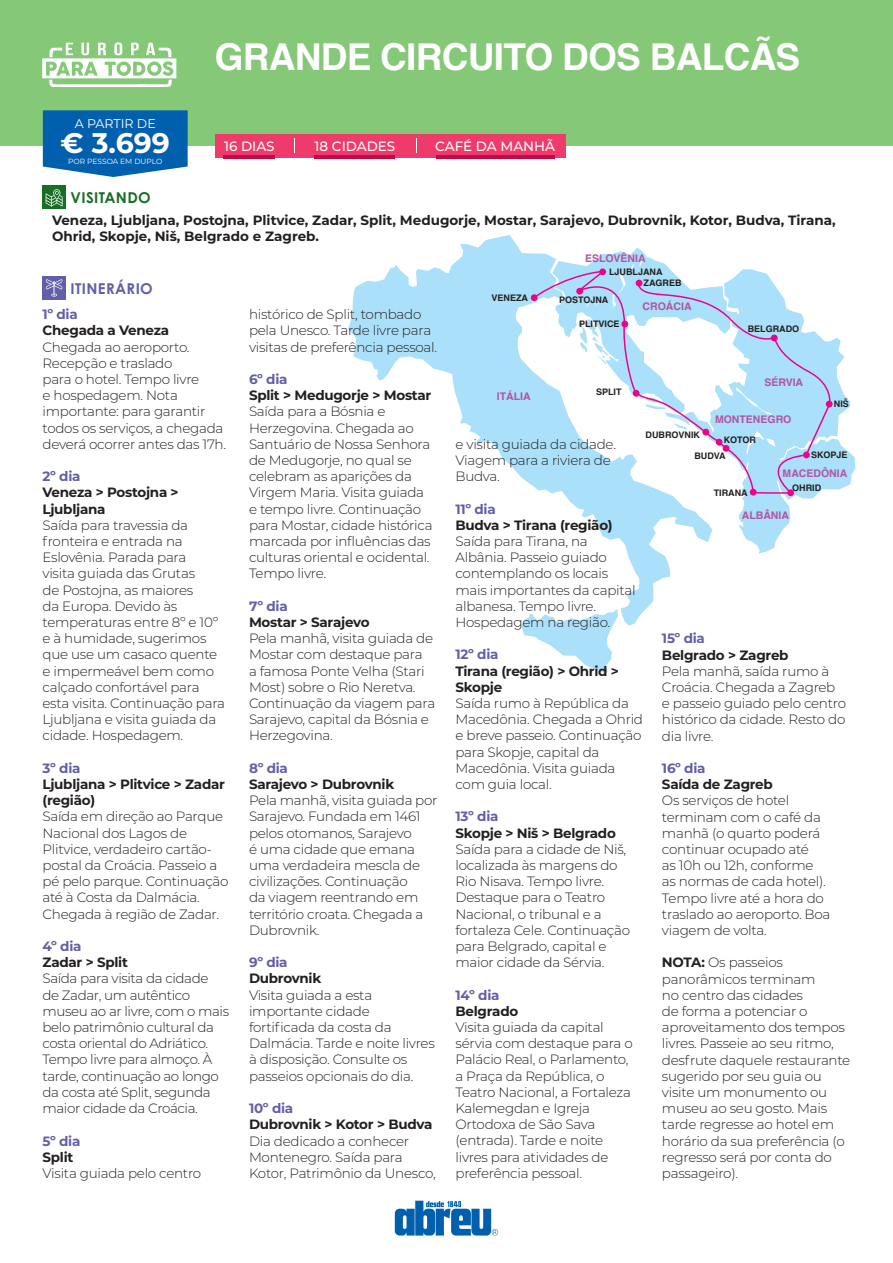
<style>
.page{position:relative;width:893px;height:1263px;background:#fff}
.page>*{position:absolute;margin:0;border:0;box-sizing:border-box;transform-origin:0 0}
.t1{font:700 37.05px "Helvetica";letter-spacing:-.02em;color:#fff}
.t2{font:700 28.35px "Montserrat";color:#fff}
.t3{font:700 15px "Century Gothic Std";letter-spacing:.025em;color:#625ea9}
.t4{font:700 15px "Century Gothic Std";letter-spacing:.025em;color:#196e26}
.t5{font:300 13.5px/16.2px "Montserrat";letter-spacing:-.02em;color:#231f20}
.t6{font:700 13.5px/16.2px "Montserrat";letter-spacing:-.02em;color:#231f20}
.t7{font:700 13.5px/16.2px "Montserrat";color:#231f20}
.t8{font:700 13.5px "Montserrat";letter-spacing:-.02em;color:#625ea9}
.t9{font:500 13.5px "Montserrat";color:#fff}
.t10{font:12.6px "Montserrat";color:#fff}
.t11{font:700 10.5px "Helvetica";color:#b254a1}
.t12{font:700 9px/15.9px "Helvetica";color:#231f20}
.t13{font:7.5px "Montserrat";color:#fff}
.s1{font-weight:700}
</style>
<div class="page">
<svg style="left:521px;top:626px;width:92px;height:47px"></svg>
<svg style="left:348px;top:235px;width:323px;height:391px"></svg>
<svg style="left:552px;top:247px;width:303px;height:307px"></svg>
<div style="left:787px;top:489px;width:7px;height:7px;background:#ed028c;border-radius:50%"></div>
<svg style="left:599px;top:268px;width:7px;height:7px"></svg>
<svg style="left:532px;top:271px;width:301px;height:223px"></svg>
<div style="left:0;top:0;width:893px;height:145px;background:#85c878"></div>
<div style="left:43px;top:185px;width:23px;height:23px;background:#196e26"></div>
<div style="left:43px;top:276px;width:23px;height:23px;background:#625ea9"></div>
<svg style="left:46px;top:189px;width:17px;height:17px"></svg>
<svg style="left:46px;top:279px;width:17px;height:18px"></svg>
<div style="left:215px;top:134px;width:350px;height:23px;background:#ef3b6b"></div>
<hr style="left:223px;top:156px;width:52px;height:3px;background:#c30a49">
<hr style="left:315px;top:156px;width:80px;height:3px;background:#c30a49">
<hr style="left:436px;top:156px;width:118px;height:3px;background:#c30a49">
<svg style="left:294px;top:138px;width:1px;height:15px"></svg>
<svg style="left:416px;top:138px;width:1px;height:15px"></svg>
<svg style="left:42px;top:42px;width:134px;height:45px"></svg>
<svg style="left:43px;top:110px;width:145px;height:67px;background:#156db4"></svg>
<svg style="left:395px;top:1201px;width:103px;height:34px"></svg>
<p class="t10" style="left:75px;top:115px;width:83px">A PARTIR DE</p>
<h2 class="t2" style="left:61px;top:123px;width:111px">€ 3.699</h2>
<p class="t13" style="left:68px;top:157px;width:96px">POR PESSOA EM DUPLO</p>
<p class="t4" style="left:71px;top:188px;width:82px">VISITANDO</p>
<h1 class="t1" style="left:215px;top:27px;width:587px">GRANDE CIRCUITO DOS BALCÃS</h1>
<p class="t9" style="left:224px;top:137px;width:52px">16 DIAS</p>
<p class="t9" style="left:315px;top:137px;width:82px">18 CIDADES</p>
<p class="t9" style="left:435px;top:137px;width:121px">CAFÉ DA MANHÃ</p>
<p class="t7" style="left:52px;top:211px;width:785px">Veneza, Ljubljana, Postojna, Plitvice, Zadar, Split, Medugorje, Mostar, Sarajevo, Dubrovnik, Kotor, Budva, Tirana,<br>Ohrid, Skopje, Niš, Belgrado e Zagreb.</p>
<p class="t11" style="left:585px;top:250px;width:62px">ESLOVÊNIA</p>
<p class="t3" style="left:71px;top:280px;width:84px">ITINERÁRIO</p>
<p class="t8" style="left:43px;top:305px;width:37px">1º dia</p>
<p class="t6" style="left:43px;top:322px;width:128px">Chegada a Veneza</p>
<p class="t5" style="left:43px;top:338px;width:185px">Chegada ao aeroporto.<br>Recepção e traslado<br>para o hotel. Tempo livre<br>e hospedagem. Nota importante: para garantir todos os serviços, a chegada deverá ocorrer antes das 17h.</p>
<p class="t8" style="left:43px;top:467px;width:39px">2º dia</p>
<p class="t6" style="left:43px;top:484px;width:138px">Veneza &gt; Postojna &gt;<br>Ljubljana</p>
<p class="t5" style="left:43px;top:516px;width:184px">Saída para travessia da fronteira e entrada na<br>Eslovênia. Parada para<br>visita guiada das Grutas<br>de Postojna, as maiores<br>da Europa. Devido às temperaturas entre 8º e 10º e à humidade, sugerimos que use um casaco quente e impermeável bem como calçado confortável para esta visita. Continuação para<br>Ljubljana e visita guiada da cidade. Hospedagem.</p>
<p class="t8" style="left:43px;top:758px;width:39px">3º dia</p>
<p class="t6" style="left:43px;top:775px;width:184px">Ljubljana &gt; Plitvice &gt; Zadar (região)</p>
<p class="t5" style="left:43px;top:808px;width:188px">Saída em direção ao Parque<br>Nacional dos Lagos de<br>Plitvice, verdadeiro cartão&shy;postal da Croácia. Passeio a pé pelo parque. Continuação até à Costa da Dalmácia.<br>Chegada à região de Zadar.</p>
<p class="t8" style="left:43px;top:936px;width:41px">4º dia</p>
<p class="t6" style="left:43px;top:954px;width:87px">Zadar &gt; Split</p>
<p class="t5" style="left:43px;top:970px;width:188px">Saída para visita da cidade<br>de Zadar, um autêntico museu ao ar livre, com o mais belo patrimônio cultural da costa oriental do Adriático.<br>Tempo livre para almoço. À tarde, continuação ao longo da costa até Split, segunda maior cidade da Croácia.</p>
<p class="t8" style="left:43px;top:1131px;width:39px">5º dia</p>
<p class="t6" style="left:43px;top:1148px;width:32px">Split</p>
<p class="t5" style="left:43px;top:1164px;width:160px">Visita guiada pelo centro</p>
<p class="t5" style="left:249px;top:306px;width:190px">histórico de Split, tombado pela Unesco. Tarde livre para visitas de preferência pessoal.</p>
<p class="t8" style="left:249px;top:369px;width:40px">6º dia</p>
<p class="t6" style="left:249px;top:387px;width:184px">Split &gt; Medugorje &gt; Mostar</p>
<p class="t5" style="left:249px;top:403px;width:185px">Saída para a Bósnia e<br>Herzegovina. Chegada ao<br>Santuário de Nossa Senhora de Medugorje, no qual se celebram as aparições da<br>Virgem Maria. Visita guiada e tempo livre. Continuação para Mostar, cidade histórica marcada por influências das culturas oriental e ocidental.<br>Tempo livre.</p>
<p class="t8" style="left:249px;top:596px;width:40px">7º dia</p>
<p class="t6" style="left:249px;top:613px;width:122px">Mostar &gt; Sarajevo</p>
<p class="t5" style="left:249px;top:630px;width:188px">Pela manhã, visita guiada de<br>Mostar com destaque para<br>a famosa Ponte Velha (Stari<br>Most) sobre o Rio Neretva.<br>Continuação da viagem para<br>Sarajevo, capital da Bósnia e<br>Herzegovina.</p>
<p class="t8" style="left:249px;top:758px;width:40px">8º dia</p>
<p class="t6" style="left:249px;top:775px;width:147px">Sarajevo &gt; Dubrovnik</p>
<p class="t5" style="left:249px;top:792px;width:190px">Pela manhã, visita guiada por<br>Sarajevo. Fundada em 1461 pelos otomanos, Sarajevo<br>é uma cidade que emana uma verdadeira mescla de civilizações. Continuação<br>da viagem reentrando em território croata. Chegada a<br>Dubrovnik.</p>
<p class="t8" style="left:249px;top:953px;width:40px">9º dia</p>
<p class="t6" style="left:249px;top:970px;width:74px">Dubrovnik</p>
<p class="t5" style="left:249px;top:986px;width:187px">Visita guiada a esta importante cidade fortificada da costa da<br>Dalmácia. Tarde e noite livres à disposição. Consulte os passeios opcionais do dia.</p>
<p class="t8" style="left:249px;top:1098px;width:46px">10º dia</p>
<p class="t6" style="left:249px;top:1116px;width:185px">Dubrovnik &gt; Kotor &gt; Budva</p>
<p class="t5" style="left:249px;top:1132px;width:188px">Dia dedicado a conhecer<br>Montenegro. Saída para<br>Kotor, Patrimônio da Unesco,</p>
<p class="t12" style="left:609px;top:264px;width:55px">LJUBLJANA</p>
<p class="t12" style="left:491px;top:290px;width:38px">VENEZA</p>
<p class="t11" style="left:497px;top:388px;width:35px">ITÁLIA</p>
<p class="t12" style="left:559px;top:292px;width:51px">POSTOJNA</p>
<p class="t12" style="left:579px;top:316px;width:42px">PLITVICE</p>
<p class="t12" style="left:643px;top:275px;width:39px">ZAGREB</p>
<p class="t11" style="left:643px;top:298px;width:50px">CROÁCIA</p>
<p class="t12" style="left:596px;top:384px;width:27px">SPLIT</p>
<p class="t12" style="left:748px;top:321px;width:53px">BELGRADO</p>
<p class="t11" style="left:764px;top:374px;width:40px">SÉRVIA</p>
<p class="t11" style="left:715px;top:411px;width:78px">MONTENEGRO</p>
<p class="t12" style="left:834px;top:396px;width:17px">NIŠ</p>
<p class="t12" style="left:646px;top:427px;width:56px">DUBROVNIK</p>
<p class="t12" style="left:694px;top:432px;width:63px;text-indent:29px">KOTOR<br>BUDVA</p>
<p class="t12" style="left:714px;top:485px;width:35px">TIRANA</p>
<p class="t5" style="left:455px;top:435px;width:162px">e visita guiada da cidade.<br>Viagem para a riviera de<br>Budva.</p>
<p class="t8" style="left:455px;top:499px;width:42px">11º dia</p>
<p class="t6" style="left:455px;top:516px;width:159px">Budva &gt; Tirana (região)</p>
<p class="t5" style="left:455px;top:533px;width:182px">Saída para Tirana, na<br>Albânia. Passeio guiado contemplando os locais mais importantes da capital albanesa. Tempo livre.<br>Hospedagem na região.</p>
<p class="t8" style="left:455px;top:645px;width:44px">12º dia</p>
<p class="t6" style="left:455px;top:662px;width:165px">Tirana (região) &gt; Ohrid &gt;<br>Skopje</p>
<p class="t5" style="left:455px;top:695px;width:189px">Saída rumo à República da<br>Macedônia. Chegada a Ohrid e breve passeio. Continuação para Skopje, capital da<br>Macedônia. Visita guiada com guia local.</p>
<p class="t8" style="left:455px;top:807px;width:44px">13º dia</p>
<p class="t6" style="left:455px;top:824px;width:162px">Skopje &gt; Niš &gt; Belgrado</p>
<p class="t5" style="left:455px;top:840px;width:176px">Saída para a cidade de Niš, localizada às margens do<br>Rio Nisava. Tempo livre.<br>Destaque para o Teatro<br>Nacional, o tribunal e a fortaleza Cele. Continuação para Belgrado, capital e maior cidade da Sérvia.</p>
<p class="t8" style="left:455px;top:985px;width:46px">14º dia</p>
<p class="t6" style="left:455px;top:1002px;width:64px">Belgrado</p>
<p class="t5" style="left:455px;top:1019px;width:179px">Visita guiada da capital sérvia com destaque para o<br>Palácio Real, o Parlamento, a Praça da República, o<br>Teatro Nacional, a Fortaleza<br>Kalemegdan e Igreja<br>Ortodoxa de São Sava (entrada). Tarde e noite livres para atividades de preferência pessoal.</p>
<p class="t12" style="left:811px;top:447px;width:38px">SKOPJE</p>
<p class="t11" style="left:783px;top:465px;width:66px">MACEDÔNIA</p>
<p class="t12" style="left:792px;top:480px;width:30px">OHRID</p>
<p class="t11" style="left:742px;top:506px;width:49px">ALBÂNIA</p>
<p class="t8" style="left:662px;top:629px;width:44px">15º dia</p>
<p class="t6" style="left:662px;top:646px;width:128px">Belgrado &gt; Zagreb</p>
<p class="t5" style="left:662px;top:662px;width:186px">Pela manhã, saída rumo à<br>Croácia. Chegada a Zagreb e passeio guiado pelo centro histórico da cidade. Resto do dia livre.</p>
<p class="t8" style="left:662px;top:758px;width:45px">16º dia</p>
<p class="t6" style="left:662px;top:776px;width:112px">Saída de Zagreb</p>
<p class="t5" style="left:662px;top:792px;width:170px">Os serviços de hotel terminam com o café da manhã (o quarto poderá continuar ocupado até<br>as 10h ou 12h, conforme as normas de cada hotel).<br>Tempo livre até a hora do traslado ao aeroporto. Boa viagem de volta.</p>
<p class="t5" style="left:662px;top:954px;width:190px"><span class="s1">NOTA:</span> Os passeios panorâmicos terminam<br>no centro das cidades<br>de forma a potenciar o aproveitamento dos tempos livres. Passeie ao seu ritmo, desfrute daquele restaurante sugerido por seu guia ou visite um monumento ou museu ao seu gosto. Mais tarde regresse ao hotel em horário da sua preferência (o regresso será por conta do passageiro).</p>
</div>
